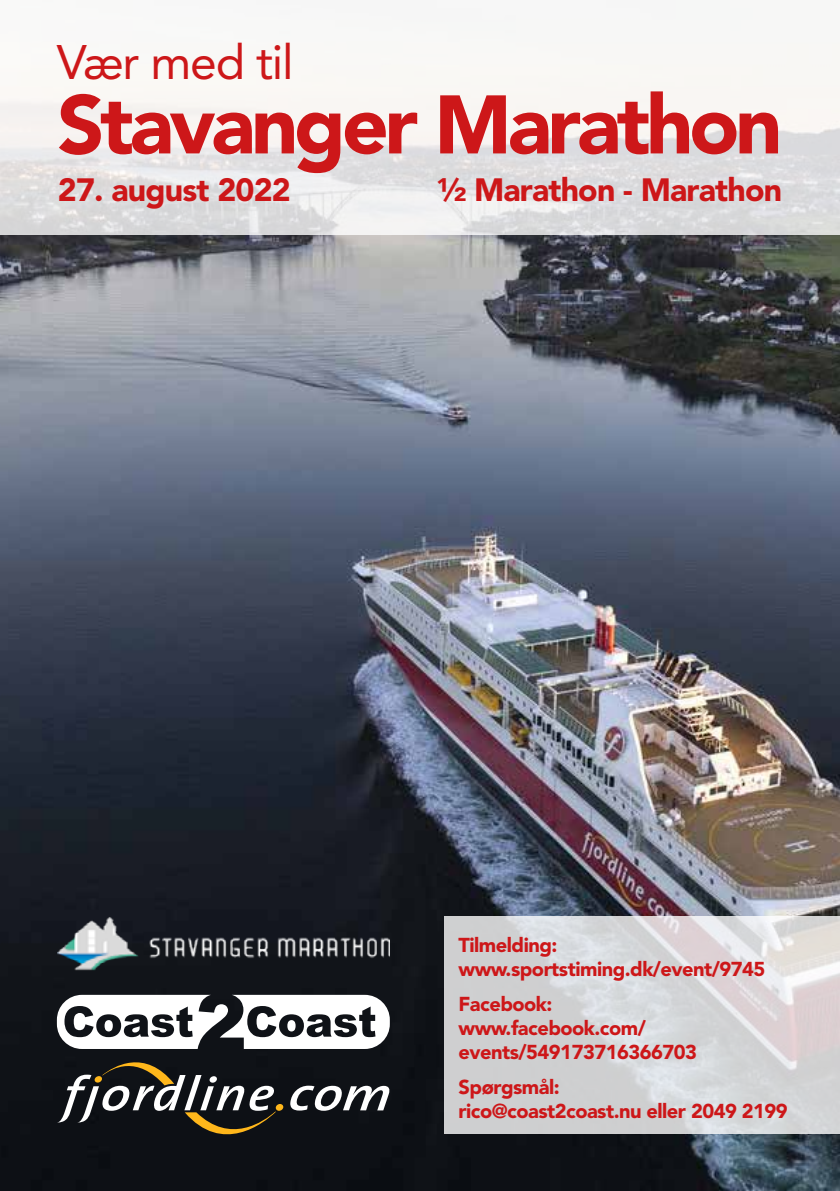
<style>
.page{position:relative;width:840px;height:1191px;background:#fff}
.page>*{position:absolute;margin:0;border:0;box-sizing:border-box;transform-origin:0 0}
.t1{font:900 82px "Avenir LT Std";letter-spacing:-.05em;color:#cd1719}
.t2{font:48px "Avenir LT Std";letter-spacing:-.025em;color:#cd1719}
.t3{font:900 32px "Avenir LT Std";letter-spacing:-.025em;color:#cd1719}
.t4{font:900 20px/24px "Avenir LT Std";letter-spacing:-.025em;color:#cd1719}
</style>
<div class="page">
<img style="left:0;top:235px;width:839px;height:956px">
<svg style="left:0;top:43px;width:839px;height:192px;fill:#f5f3f1"></svg>
<img style="left:57px;top:916px;width:332px;height:65px">
<div style="left:275px;top:1104px;width:8px;height:6px;background:#ffb71b;border-radius:50%"></div>
<svg style="left:57px;top:1062px;width:219px;height:72px;background:#3f3e3a"></svg>
<svg style="left:290px;top:1085px;width:99px;height:25px"></svg>
<svg style="left:57px;top:994px;width:332px;height:55px"></svg>
<svg style="left:443px;top:916px;width:396px;height:218px;background:#d4d4d6"></svg>
<h2 class="t2" style="left:57px;top:35px;width:238px">Vær med til</h2>
<h1 class="t1" style="left:57px;top:75px;width:726px">Stavanger Marathon</h1>
<h3 class="t3" style="left:58px;top:170px;width:234px">27. august 2022</h3>
<h3 class="t3" style="left:437px;top:170px;width:346px">½ Marathon - Marathon</h3>
<p class="t4" style="left:458px;top:932px;width:308px">Tilmelding: www.sportstiming.dk/event/9745</p>
<p class="t4" style="left:458px;top:992px;width:240px">Facebook: www.facebook.com/ events/549173716366703</p>
<p class="t4" style="left:458px;top:1075px;width:330px">Spørgsmål:<br>rico@coast2coast.nu eller 2049 2199</p>
</div>
